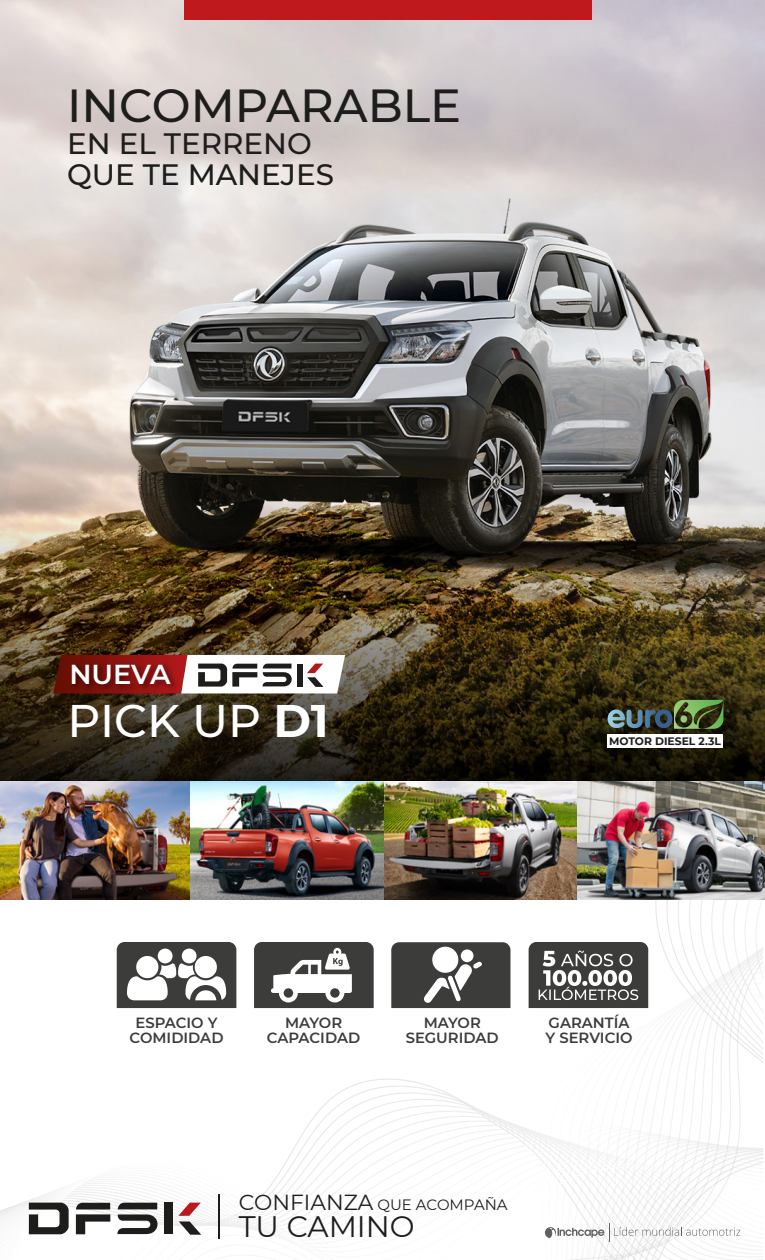
<style>
.page{position:relative;width:765px;height:1260px;background:#fff}
.page>*{position:absolute;margin:0;border:0;box-sizing:border-box;transform-origin:0 0}
.t1{font:500 46.25px "Montserrat";color:#1d1d1b}
.t2{font:500 45.62px "Montserrat";color:#fff}
.t3{font:29.62px "Montserrat";color:#1d1d1b}
.t4{font:500 29.38px/31.4px "Montserrat";color:#1d1d1b}
.t5{font:600 27.38px "Montserrat";letter-spacing:-.005em;color:#fff}
.t6{font:15px "Montserrat";color:#1d1d1b}
.t7{font:600 14.75px/14.9px "Montserrat";color:#3c3c3a;text-align:center}
.t8{font:700 10.88px "Montserrat";color:#1d1d1b}
.s1{font-weight:700}
.s2{font-size:21.75px}
</style>
<div class="page">
<svg style="left:0;top:948px;width:405px;height:296px"></svg>
<svg style="left:439px;top:900px;width:324px;height:360px"></svg>
<svg style="left:29px;top:1203px;width:40px;height:31px"></svg>
<svg style="left:76px;top:1203px;width:34px;height:31px"></svg>
<div style="left:164px;top:1203px;width:8px;height:31px;background:#1d1d1b"></div>
<svg style="left:178px;top:1203px;width:23px;height:32px"></svg>
<svg style="left:117px;top:1203px;width:41px;height:31px"></svg>
<hr style="left:218px;top:1194px;width:2px;height:44px;background:#1d1d1b">
<svg style="left:545px;top:1223px;width:195px;height:18px"></svg>
<img style="left:0;top:0;width:765px;height:507px">
<img style="left:0;top:507px;width:765px;height:275px">
<div style="left:184px;top:0;width:408px;height:20px;background:#bf181d"></div>
<svg style="left:117px;top:942px;width:119px;height:66px"></svg>
<svg style="left:529px;top:942px;width:119px;height:66px;background:#636361"></svg>
<svg style="left:254px;top:942px;width:120px;height:66px"></svg>
<svg style="left:391px;top:942px;width:119px;height:66px"></svg>
<img style="left:0;top:782px;width:765px;height:118px">
<img style="left:64px;top:693px;width:120px;height:10px">
<svg style="left:53px;top:655px;width:292px;height:38px"></svg>
<svg style="left:607px;top:700px;width:116px;height:29px;background:#485c41"></svg>
<div style="left:607px;top:734px;width:116px;height:14px;background:#fff"></div>
<h1 class="t1" style="left:67px;top:73px;width:396px">INCOMPARABLE</h1>
<h3 class="t4" style="left:67px;top:126px;width:268px">EN EL TERRENO<br>QUE TE MANEJES</h3>
<h3 class="t5" style="left:69px;top:655px;width:103px">NUEVA</h3>
<h2 class="t2" style="left:68px;top:689px;width:262px">PICK UP <span class="s1">D1</span></h2>
<p class="t8" style="left:609px;top:733px;width:113px">MOTOR DIESEL 2.3L</p>
<p class="t7" style="left:130px;top:1015px;width:96px">ESPACIO Y<br>COMIDIDAD</p>
<p class="t7" style="left:546px;top:1015px;width:88px;text-align:left">GARANTÍA<br>Y SERVICIO</p>
<p class="t7" style="left:267px;top:1015px;width:95px">MAYOR<br>CAPACIDAD</p>
<p class="t7" style="left:406px;top:1015px;width:95px">MAYOR<br>SEGURIDAD</p>
<p class="t6" style="left:239px;top:1194px;width:270px"><span class="s2">CONFIANZA</span> QUE ACOMPAÑA</p>
<h3 class="t3" style="left:239px;top:1206px;width:177px">TU CAMINO</h3>
</div>
